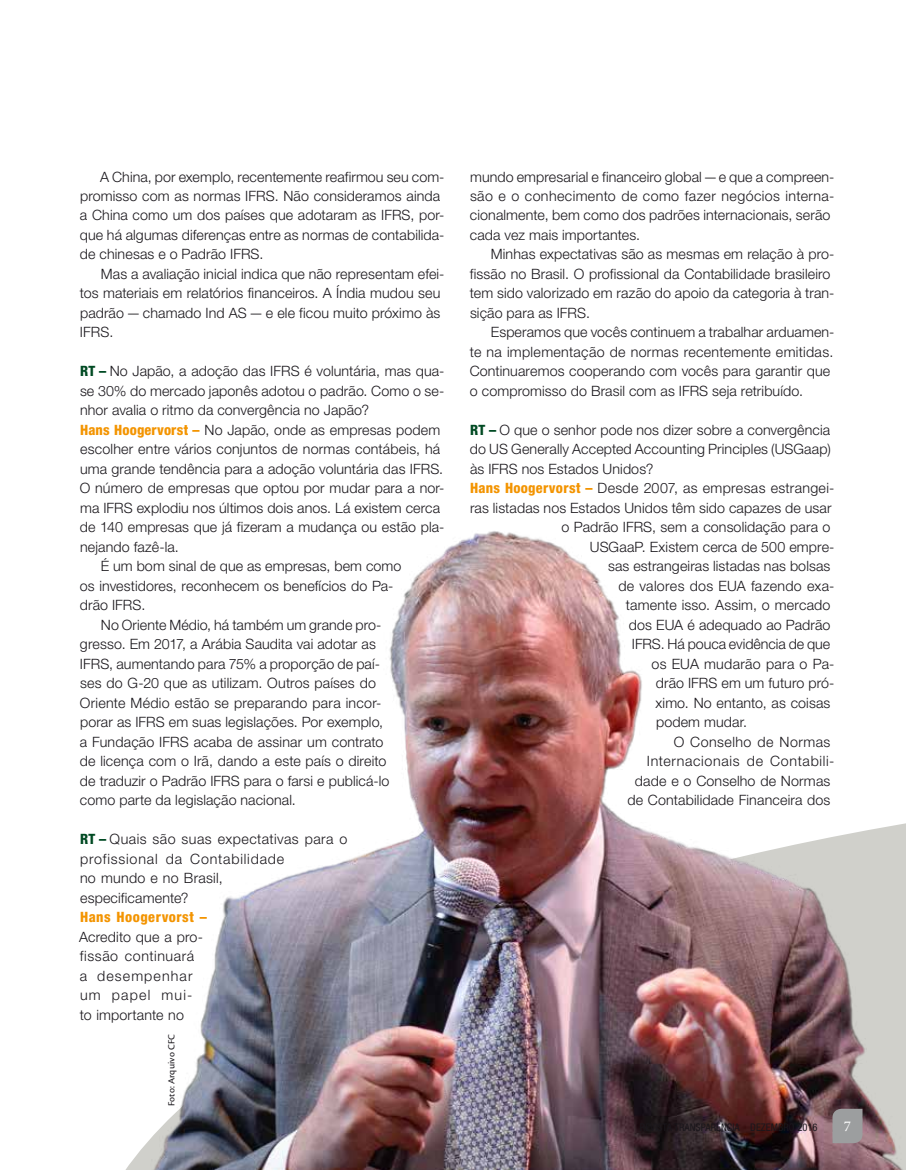
<style>
.page{position:relative;width:906px;height:1170px;background:#fff}
.page>*{position:absolute;margin:0;border:0;box-sizing:border-box;transform-origin:0 0}
.t1{font:15px "Minion Pro";color:#fff}
.t2{font:300 14.25px/19.5px "Helvetica Neue";letter-spacing:.01em;color:#1a171c}
.t3{font:300 14.25px/19.5px "Helvetica Neue";letter-spacing:.035em;color:#1a171c}
.t4{font:300 14.25px/19.5px "Helvetica Neue";letter-spacing:.04em;color:#1a171c}
.t5{font:300 14.25px "Helvetica Neue";letter-spacing:.045em;color:#1a171c}
.t6{font:300 14.25px "Helvetica Neue";letter-spacing:.03em;color:#1a171c}
.t7{font:800 condensed 14.25px "Helvetica Neue";letter-spacing:.035em;color:#f39400}
.t8{font:condensed 10.5px "Helvetica Neue";color:#1a171c}
.t9{font:9.75px "Cronos Pro Capt";letter-spacing:.01em;color:#1a171c}
.s1{font-weight:800;font-stretch:condensed;color:#004a23}
.s2{font-weight:800;font-stretch:condensed;color:#f39400}
</style>
<div class="page">
<img style="left:135px;top:531px;width:771px;height:639px">
<svg style="left:832px;top:1109px;width:30px;height:34px"></svg>
<p class="t2" style="left:80px;top:166px;width:366px;text-indent:20px">A China, por exemplo, recentemente reafirmou seu com&shy;promisso com as normas IFRS. Não consideramos ainda a China como um dos países que adotaram as IFRS, por&shy;que há algumas diferenças entre as normas de contabilida&shy;de chinesas e o Padrão IFRS.</p>
<p class="t2" style="left:80px;top:264px;width:366px;text-indent:21px">Mas a avaliação inicial indica que não representam efei&shy;tos materiais em relatórios financeiros. A Índia mudou seu padrão — chamado Ind AS — e ele ficou muito próximo às IFRS.</p>
<p class="t2" style="left:80px;top:361px;width:366px"><span class="s1">RT –</span> No Japão, a adoção das IFRS é voluntária, mas qua-</p>
<p class="t2" style="left:80px;top:381px;width:366px">se 30% do mercado japonês adotou o padrão. Como o se-</p>
<p class="t2" style="left:80px;top:400px;width:291px">nhor avalia o ritmo da convergência no Japão?</p>
<p class="t2" style="left:80px;top:420px;width:362px"><span class="s2">Hans Hoogervorst –</span> No Japão, onde as empresas podem</p>
<p class="t2" style="left:80px;top:439px;width:362px">escolher entre vários conjuntos de normas contábeis, há</p>
<p class="t2" style="left:80px;top:459px;width:365px">uma grande tendência para a adoção voluntária das IFRS.</p>
<p class="t2" style="left:80px;top:478px;width:366px">O número de empresas que optou por mudar para a nor-</p>
<p class="t2" style="left:80px;top:498px;width:362px">ma IFRS explodiu nos últimos dois anos. Lá existem cerca</p>
<p class="t2" style="left:80px;top:517px;width:366px">de 140 empresas que já fizeram a mudança ou estão pla-</p>
<p class="t2" style="left:80px;top:537px;width:100px">nejando fazê--la.</p>
<p class="t2" style="left:101px;top:556px;width:302px">É um bom sinal de que as empresas, bem como</p>
<p class="t2" style="left:80px;top:576px;width:315px">os investidores, reconhecem os benefícios do Pa-</p>
<p class="t2" style="left:80px;top:595px;width:67px">drão IFRS.</p>
<p class="t2" style="left:101px;top:615px;width:282px">No Oriente Médio, há também um grande pro-</p>
<p class="t2" style="left:80px;top:634px;width:297px">gresso. Em 2017, a Arábia Saudita vai adotar as</p>
<p class="t2" style="left:80px;top:654px;width:302px">IFRS, aumentando para 75% a proporção de paí-</p>
<p class="t2" style="left:80px;top:673px;width:297px">ses do G‑20 que as utilizam. Outros países do</p>
<p class="t2" style="left:80px;top:693px;width:303px">Oriente Médio estão se preparando para incor-</p>
<p class="t2" style="left:80px;top:712px;width:305px">porar as IFRS em suas legislações. Por exemplo,</p>
<p class="t2" style="left:80px;top:732px;width:305px">a Fundação IFRS acaba de assinar um contrato</p>
<p class="t2" style="left:80px;top:751px;width:308px">de licença com o Irã, dando a este país o direito</p>
<p class="t2" style="left:80px;top:771px;width:311px">de traduzir o Padrão IFRS para o farsi e publicá--lo</p>
<p class="t2" style="left:80px;top:790px;width:217px">como parte da legislação nacional.</p>
<p class="t3" style="left:80px;top:829px;width:269px"><span class="s1">RT –</span> Quais são suas expectativas para o profissional da Contabilidade<br>no mundo e no Brasil,<br>especificamente?</p>
<p class="t7" style="left:80px;top:908px;width:128px">Hans Hoogervorst –</p>
<p class="t4" style="left:79px;top:927px;width:125px">Acredito que a pro&shy;fissão continuará a desempenhar um papel mui&shy;to importante no</p>
<p class="t9" style="left:166px;top:1106px;width:74px;rotate:-90deg">Foto: Arquivo CFC</p>
<p class="t2" style="left:470px;top:166px;width:366px">mundo empresarial e financeiro global — e que a compreen&shy;são e o conhecimento de como fazer negócios interna&shy;cionalmente, bem como dos padrões internacionais, serão cada vez mais importantes.</p>
<p class="t2" style="left:470px;top:244px;width:366px;text-indent:21px">Minhas expectativas são as mesmas em relação à pro&shy;fissão no Brasil. O profissional da Contabilidade brasileiro tem sido valorizado em razão do apoio da categoria à tran&shy;sição para as IFRS.</p>
<p class="t2" style="left:470px;top:322px;width:366px;text-indent:21px">Esperamos que vocês continuem a trabalhar arduamen&shy;te na implementação de normas recentemente emitidas.<br>Continuaremos cooperando com vocês para garantir que o compromisso do Brasil com as IFRS seja retribuído.</p>
<p class="t2" style="left:470px;top:420px;width:362px"><span class="s1">RT –</span> O que o senhor pode nos dizer sobre a convergência</p>
<p class="t2" style="left:470px;top:439px;width:362px">do US Generally Accepted Accounting Principles (USGaap)</p>
<p class="t2" style="left:470px;top:459px;width:185px">às IFRS nos Estados Unidos?</p>
<p class="t2" style="left:470px;top:478px;width:366px"><span class="s2">Hans Hoogervorst –</span> Desde 2007, as empresas estrangei-</p>
<p class="t2" style="left:470px;top:498px;width:363px">ras listadas nos Estados Unidos têm sido capazes de usar</p>
<p class="t2" style="left:561px;top:517px;width:270px">o Padrão IFRS, sem a consolidação para o</p>
<p class="t2" style="left:590px;top:537px;width:246px">USGaaP. Existem cerca de 500 empre-</p>
<p class="t2" style="left:608px;top:556px;width:224px">sas estrangeiras listadas nas bolsas</p>
<p class="t2" style="left:618px;top:576px;width:218px">de valores dos EUA fazendo exa-</p>
<p class="t2" style="left:626px;top:595px;width:206px">tamente isso. Assim, o mercado</p>
<p class="t2" style="left:629px;top:615px;width:203px">dos EUA é adequado ao Padrão</p>
<p class="t2" style="left:632px;top:634px;width:200px">IFRS. Há pouca evidência de que</p>
<p class="t2" style="left:651px;top:654px;width:185px">os EUA mudarão para o Pa-</p>
<p class="t2" style="left:656px;top:673px;width:180px">drão IFRS em um futuro pró-</p>
<p class="t2" style="left:656px;top:693px;width:176px">ximo. No entanto, as coisas</p>
<p class="t2" style="left:656px;top:712px;width:93px">podem mudar.</p>
<p class="t6" style="left:674px;top:733px;width:158px">O Conselho de Normas</p>
<p class="t5" style="left:647px;top:753px;width:189px">Internacionais de Contabili-</p>
<p class="t2" style="left:635px;top:771px;width:197px">dade e o Conselho de Normas</p>
<p class="t2" style="left:627px;top:790px;width:205px">de Contabilidade Financeira dos</p>
<p class="t8" style="left:640px;top:1121px;width:145px">REVISTA TRANSPARÊNCIA DEZEMBRO</p>
<p class="t8" style="left:797px;top:1121px;width:22px">2016</p>
<p class="t1" style="left:844px;top:1117px;width:9px">7</p>
</div>
